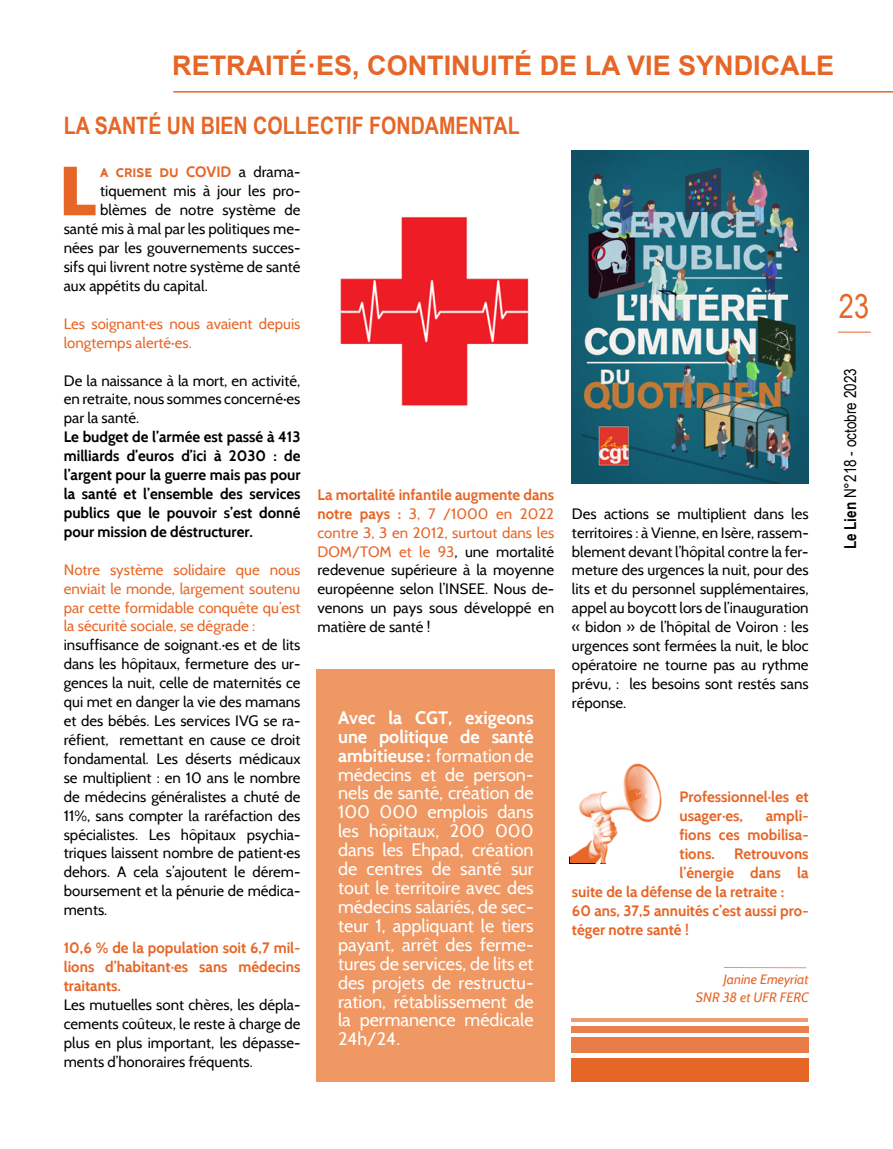
<style>
.page{position:relative;width:893px;height:1149px;background:#fff}
.page>*{position:absolute;margin:0;border:0;box-sizing:border-box;transform-origin:0 0}
.t1{font:800 67.95px "Open Sans";color:#e66627}
.t2{font:33px "Arial Narrow";color:#e66627}
.t3{font:700 27px "Arial";color:#e66627}
.t4{font:700 24px "Arial Narrow";color:#e66627}
.t5{font:18px/18.9px "Cabin";color:#fff;text-align:justify}
.t6{font:16.5px "Arial Narrow";color:#000}
.t7{font:15px/18.9px "Cabin";color:#000;text-align:justify}
.t8{font:700 15px/18.9px "Cabin";color:#e66627;text-align:justify}
.t9{font:700 15px/18.9px "Cabin";color:#000;text-align:justify}
.t10{font:15px/18.9px "Cabin";color:#e66627}
.t11{font:italic 13.5px/18px "Cabin";color:#e66627;text-align:right}
.s1{font-weight:400;color:#000}
.s2{font-weight:700;color:#e66627}
.s3{color:#e66627}
.s4{font-weight:700}
</style>
<div class="page">
<hr style="left:173px;top:91px;width:720px;height:1px;background:#e66627">
<hr style="left:838px;top:332px;width:33px;height:1px;background:#e66627">
<div style="left:571px;top:1057px;width:237px;height:24px;background:#e66627"></div>
<div style="left:571px;top:1025px;width:237px;height:7px;background:#ea804c"></div>
<svg style="left:571px;top:1018px;width:236px;height:3px"></svg>
<div style="left:317px;top:669px;width:238px;height:412px;background:#ef9864"></div>
<div style="left:571px;top:1036px;width:237px;height:16px;background:#e97d48"></div>
<hr style="left:724px;top:966px;width:82px;height:1px;background:#e66627">
<img style="left:340px;top:217px;width:189px;height:189px">
<img style="left:572px;top:150px;width:237px;height:333px">
<svg style="left:570px;top:763px;width:92px;height:99px"></svg>
<h3 class="t3" style="left:172px;top:48px;width:664px">RETRAITÉ·ES, CONTINUITÉ DE LA VIE SYNDICALE</h3>
<h3 class="t4" style="left:64px;top:107px;width:457px">LA SANTÉ UN BIEN COLLECTIF FONDAMENTAL</h3>
<h1 class="t1" style="left:59px;top:139px;width:41px">L</h1>
<p class="t8" style="left:100px;top:163px;width:202px">a crise du COVID <span class="s1">a drama-</span></p>
<p class="t7" style="left:100px;top:181px;width:202px">tiquement mis à jour les pro-</p>
<p class="t7" style="left:100px;top:200px;width:202px">blèmes de notre système de</p>
<p class="t7" style="left:64px;top:219px;width:238px">santé mis à mal par les politiques me-</p>
<p class="t7" style="left:64px;top:238px;width:238px">nées par les gouvernements succes-</p>
<p class="t7" style="left:64px;top:257px;width:238px">sifs qui livrent notre système de santé</p>
<p class="t7" style="left:64px;top:276px;width:145px">aux appétits du capital.</p>
<p class="t10" style="left:64px;top:314px;width:238px">Les soignant·es nous avaient depuis longtemps alerté·es.</p>
<p class="t7" style="left:64px;top:370px;width:238px">De la naissance à la mort, en activité, en retraite, nous sommes concerné·es par la santé.</p>
<p class="t9" style="left:64px;top:427px;width:238px">Le budget de l’armée est passé à 413 milliards d’euros d’ici à 2030 : de l’argent pour la guerre mais pas pour la santé et l’ensemble des services publics que le pouvoir s’est donné pour mission de déstructurer.</p>
<p class="t10" style="left:64px;top:559px;width:238px;text-align:justify">Notre système solidaire que nous enviait le monde, largement soutenu par cette formidable conquête qu’est la sécurité sociale, se dégrade :</p>
<p class="t7" style="left:64px;top:635px;width:238px">insuffisance de soignant.·es et de lits dans les hôpitaux, fermeture des ur&shy;gences la nuit, celle de maternités ce qui met en danger la vie des mamans et des bébés. Les services IVG se ra&shy;réfient, remettant en cause ce droit fondamental. Les déserts médicaux se multiplient : en 10 ans le nombre de médecins généralistes a chuté de 11%, sans compter la raréfaction des spécialistes. Les hôpitaux psychia&shy;triques laissent nombre de patient·es dehors. A cela s’ajoutent le dérem&shy;boursement et la pénurie de médica&shy;ments.</p>
<p class="t8" style="left:64px;top:937px;width:238px">10,6 % de la population soit 6,7 mil&shy;lions d’habitant·es sans médecins traitants.</p>
<p class="t7" style="left:64px;top:994px;width:238px">Les mutuelles sont chères, les dépla&shy;cements coûteux, le reste à charge de plus en plus important, les dépasse&shy;ments d’honoraires fréquents.</p>
<p class="t7" style="left:317px;top:485px;width:238px"><span class="s2">La mortalité infantile augmente dans notre pays :</span> <span class="s3">3, 7 /1000 en 2022 contre 3, 3 en 2012, surtout dans les DOM/TOM et le 93</span>, une mortalité redevenue supérieure à la moyenne européenne selon l’INSEE. Nous de&shy;venons un pays sous développé en matière de santé !</p>
<p class="t5" style="left:338px;top:707px;width:197px"><span class="s4">Avec la CGT, exigeons une politique de santé ambitieuse :</span> formation de médecins et de person&shy;nels de santé, création de 100 000 emplois dans les hôpitaux, 200 000 dans les Ehpad, création de centres de santé sur tout le territoire avec des médecins salariés, de sec&shy;teur 1, appliquant le tiers payant, arrêt des ferme&shy;tures de services, de lits et des projets de restructu&shy;ration, rétablissement de la permanence médicale 24h/24.</p>
<p class="t7" style="left:572px;top:503px;width:238px">Des actions se multiplient dans les territoires : à Vienne, en Isère, rassem&shy;blement devant l’hôpital contre la fer&shy;meture des urgences la nuit, pour des lits et du personnel supplémentaires, appel au boycott lors de l’inauguration « bidon » de l’hôpital de Voiron : les urgences sont fermées la nuit, le bloc opératoire ne tourne pas au rythme prévu, : les besoins sont restés sans réponse.</p>
<p class="t8" style="left:679px;top:787px;width:131px">Professionnel·les et usager·es,</p>
<p class="t8" style="left:679px;top:806px;width:131px;text-indent:86px">ampli&shy;fions ces mobilisa&shy;tions.</p>
<p class="t8" style="left:734px;top:844px;width:76px">Retrouvons</p>
<p class="t8" style="left:679px;top:863px;width:131px">l’énergie dans la</p>
<p class="t8" style="left:572px;top:882px;width:214px">suite de la défense de la retraite :</p>
<p class="t8" style="left:572px;top:900px;width:238px">60 ans, 37,5 annuités c’est aussi pro-</p>
<p class="t8" style="left:572px;top:919px;width:118px">téger notre santé !</p>
<p class="t11" style="left:696px;top:970px;width:114px">Janine Emeyriat<br>SNR 38 et UFR FERC</p>
<h2 class="t2" style="left:839px;top:282px;width:32px">23</h2>
<p class="t6" style="left:838px;top:549px;width:183px;rotate:-90deg"><span class="s4">Le Lien</span> N°218 - octobre 2023</p>
</div>
